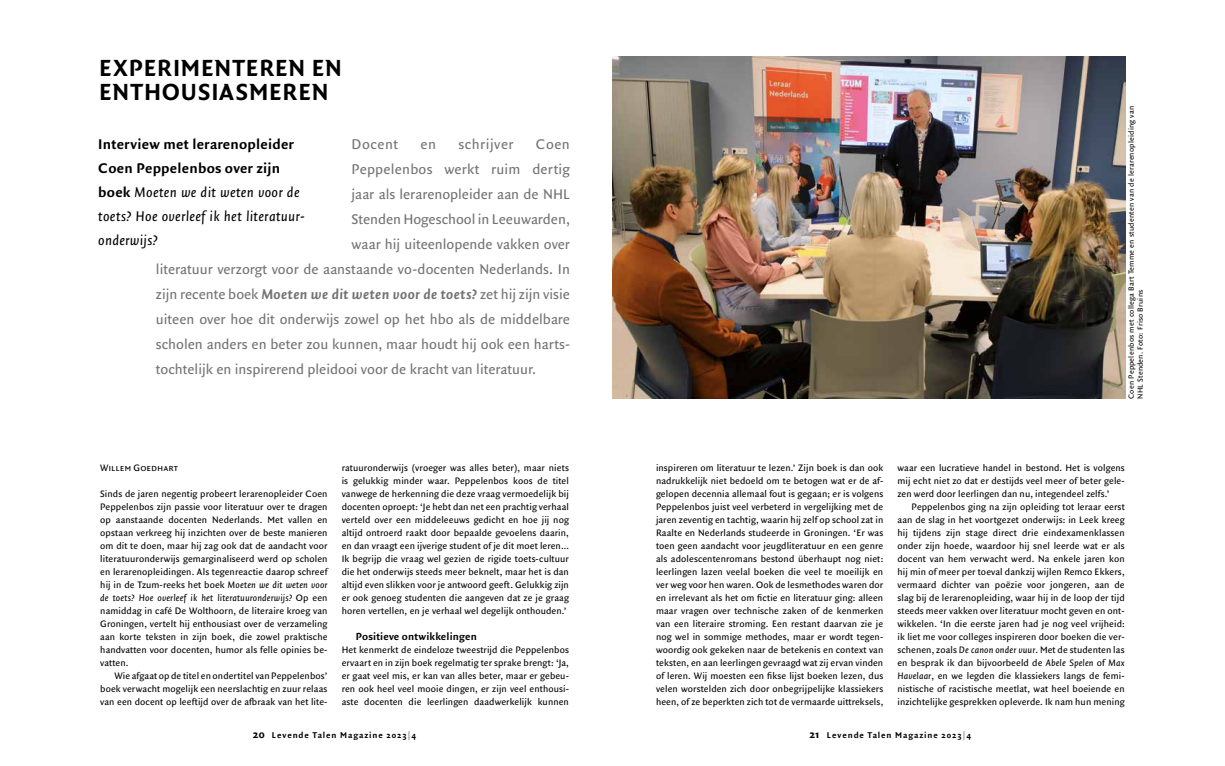
<style>
.page{position:relative;width:1225px;height:766px;background:#fff}
.page>*{position:absolute;margin:0;border:0;box-sizing:border-box;transform-origin:0 0}
.t1{font:700 25px/24px "Quadraat Sans Pro";letter-spacing:.03em;color:#000}
.t2{font:15px "Quadraat Sans Pro";color:#747373}
.t3{font:italic 15px/24px "Quadraat Sans Pro";letter-spacing:.015em;color:#000}
.t4{font:700 11px "Quadraat Sans Pro";letter-spacing:.015em;color:#000}
.t5{font:10px/13px "Quadraat Sans Pro";letter-spacing:.01em;color:#000;text-align:justify}
.t6{font:700 9px "Quadraat Sans Pro";letter-spacing:.1em;color:#000}
.t7{font:8px/9px "Quadraat Sans Pro";letter-spacing:.025em;color:#000}
.s1{font-weight:700;font-style:italic}
.s2{font-weight:700;font-style:normal}
.s3{font-style:italic}
.s4{font-size:12px}
.s5{color:#9b9a9a}
</style>
<div class="page">
<img style="left:612px;top:57px;width:513px;height:342px">
<h1 class="t1" style="left:99px;top:55px;width:244px">EXPERIMENTEREN EN<br>ENTHOUSIASMEREN</h1>
<h2 class="t2" style="left:351px;top:134px;width:48px">Docent</h2>
<h2 class="t2" style="left:420px;top:134px;width:17px">en</h2>
<h2 class="t2" style="left:458px;top:134px;width:57px">schrijver</h2>
<h2 class="t2" style="left:536px;top:134px;width:35px">Coen</h2>
<h2 class="t2" style="left:351px;top:159px;width:220px">Peppelenbos werkt ruim dertig</h2>
<h2 class="t2" style="left:351px;top:184px;width:220px">jaar als lerarenopleider aan de NHL</h2>
<h2 class="t2" style="left:351px;top:209px;width:220px">Stenden Hogeschool in Leeuwarden,</h2>
<h2 class="t2" style="left:351px;top:234px;width:220px">waar hij uiteenlopende vakken over</h2>
<h2 class="t2" style="left:156px;top:259px;width:415px">literatuur verzorgt voor de aanstaande vo-docenten Nederlands. In</h2>
<h2 class="t2" style="left:156px;top:284px;width:415px">zijn recente boek <span class="s1">Moeten we dit weten voor de toets?</span> zet hij zijn visie</h2>
<h2 class="t2" style="left:156px;top:309px;width:415px">uiteen over hoe dit onderwijs zowel op het hbo als de middelbare</h2>
<h2 class="t2" style="left:156px;top:334px;width:415px">scholen anders en beter zou kunnen, maar houdt hij ook een harts-</h2>
<h2 class="t2" style="left:156px;top:359px;width:382px">tochtelijk en inspirerend pleidooi voor de kracht van literatuur.</h2>
<h2 class="t3" style="left:98px;top:132px;width:208px"><span class="s2">Interview met lerarenopleider<br>Coen Peppelenbos over zijn boek</span> Moeten we dit weten voor de toets? Hoe overleef ik het literatuur&shy;onderwijs?</h2>
<p class="t5" style="left:100px;top:460px;width:79px">Willem Goedhart</p>
<p class="t5" style="left:100px;top:486px;width:229px">Sinds de jaren negentig probeert lerarenopleider Coen Peppelenbos zijn passie voor literatuur over te dragen op aanstaande docenten Nederlands. Met vallen en opstaan verkreeg hij inzichten over de beste manieren om dit te doen, maar hij zag ook dat de aandacht voor literatuuronderwijs gemarginaliseerd werd op scholen en lerarenopleidingen. Als tegenreactie daarop schreef hij in de Tzum-reeks het boek <span class="s3">Moeten we dit weten voor de toets? Hoe overleef ik het literatuuronderwijs?</span> Op een namiddag in café De Wolthoorn, de literaire kroeg van Groningen, vertelt hij enthousiast over de verzameling aan korte teksten in zijn boek, die zowel praktische handvatten voor docenten, humor als felle opinies be&shy;vatten.</p>
<p class="t5" style="left:100px;top:668px;width:229px;text-indent:14px">Wie afgaat op de titel en ondertitel van Peppelenbos’ boek verwacht mogelijk een neerslachtig en zuur relaas van een docent op leeftijd over de afbraak van het lite-</p>
<p class="t5" style="left:342px;top:460px;width:229px">ratuuronderwijs (vroeger was alles beter), maar niets is gelukkig minder waar. Peppelenbos koos de titel vanwege de herkenning die deze vraag vermoedelijk bij docenten oproept: ‘Je hebt dan net een prachtig verhaal verteld over een middeleeuws gedicht en hoe jij nog altijd ontroerd raakt door bepaalde gevoelens daarin, en dan vraagt een ijverige student of je dit moet leren… Ik begrijp die vraag wel gezien de rigide toets-cultuur die het onderwijs steeds meer beknelt, maar het is dan altijd even slikken voor je antwoord geeft. Gelukkig zijn er ook genoeg studenten die aangeven dat ze je graag horen vertellen, en je verhaal wel degelijk onthouden.’</p>
<p class="t4" style="left:356px;top:628px;width:122px">Positieve ontwikkelingen</p>
<p class="t5" style="left:342px;top:642px;width:229px">Het kenmerkt de eindeloze tweestrijd die Peppelenbos ervaart en in zijn boek regelmatig ter sprake brengt: ‘Ja, er gaat veel mis, er kan van alles beter, maar er gebeu&shy;ren ook heel veel mooie dingen, er zijn veel enthousi&shy;aste docenten die leerlingen daadwerkelijk kunnen</p>
<p class="t7" style="left:1126px;top:399px;width:294px;rotate:-90deg">Coen Peppelenbos met collega Bart Temme en studenten van de lerarenopleiding van<br>NHL Stenden. Foto: Friso Bruins</p>
<p class="t5" style="left:656px;top:460px;width:229px">inspireren om literatuur te lezen.’ Zijn boek is dan ook nadrukkelijk niet bedoeld om te betogen wat er de af&shy;gelopen decennia allemaal fout is gegaan; er is volgens Peppelenbos juist veel verbeterd in vergelijking met de jaren zeventig en tachtig, waarin hij zelf op school zat in Raalte en Nederlands studeerde in Groningen. ‘Er was toen geen aandacht voor jeugdliteratuur en een genre als adolescentenromans bestond überhaupt nog niet: leerlingen lazen veelal boeken die veel te moeilijk en ver weg voor hen waren. Ook de lesmethodes waren dor en irrelevant als het om fictie en literatuur ging: alleen maar vragen over technische zaken of de kenmerken van een literaire stroming. Een restant daarvan zie je nog wel in sommige methodes, maar er wordt tegen&shy;woordig ook gekeken naar de betekenis en context van teksten, en aan leerlingen gevraagd wat zij ervan vinden of leren. Wij moesten een fikse lijst boeken lezen, dus velen worstelden zich door onbegrijpelijke klassiekers heen, of ze beperkten zich tot de vermaarde uittreksels,</p>
<p class="t5" style="left:897px;top:460px;width:229px">waar een lucratieve handel in bestond. Het is volgens mij echt niet zo dat er destijds veel meer of beter gele&shy;zen werd door leerlingen dan nu, integendeel zelfs.’</p>
<p class="t5" style="left:897px;top:499px;width:229px;text-indent:14px">Peppelenbos ging na zijn opleiding tot leraar eerst aan de slag in het voortgezet onderwijs: in Leek kreeg hij tijdens zijn stage direct drie eindexamenklassen onder zijn hoede, waardoor hij snel leerde wat er als docent van hem verwacht werd. Na enkele jaren kon hij min of meer per toeval dankzij wijlen Remco Ekkers, vermaard dichter van poëzie voor jongeren, aan de slag bij de lerarenopleiding, waar hij in de loop der tijd steeds meer vakken over literatuur mocht geven en ont&shy;wikkelen. ‘In die eerste jaren had je nog veel vrijheid: ik liet me voor colleges inspireren door boeken die ver&shy;schenen, zoals <span class="s3">De canon onder vuur</span>. Met de studenten las en besprak ik dan bijvoorbeeld de <span class="s3">Abele Spelen</span> of <span class="s3">Max Havelaar</span>, en we legden die klassiekers langs de femi&shy;nistische of racistische meetlat, wat heel boeiende en inzichtelijke gesprekken opleverde. Ik nam hun mening</p>
<p class="t6" style="left:253px;top:728px;width:165px"><span class="s4">20</span> Levende Talen Magazine 2023<span class="s5">|</span>4</p>
<p class="t6" style="left:809px;top:728px;width:163px"><span class="s4">21</span> Levende Talen Magazine 2023<span class="s5">|</span>4</p>
</div>
